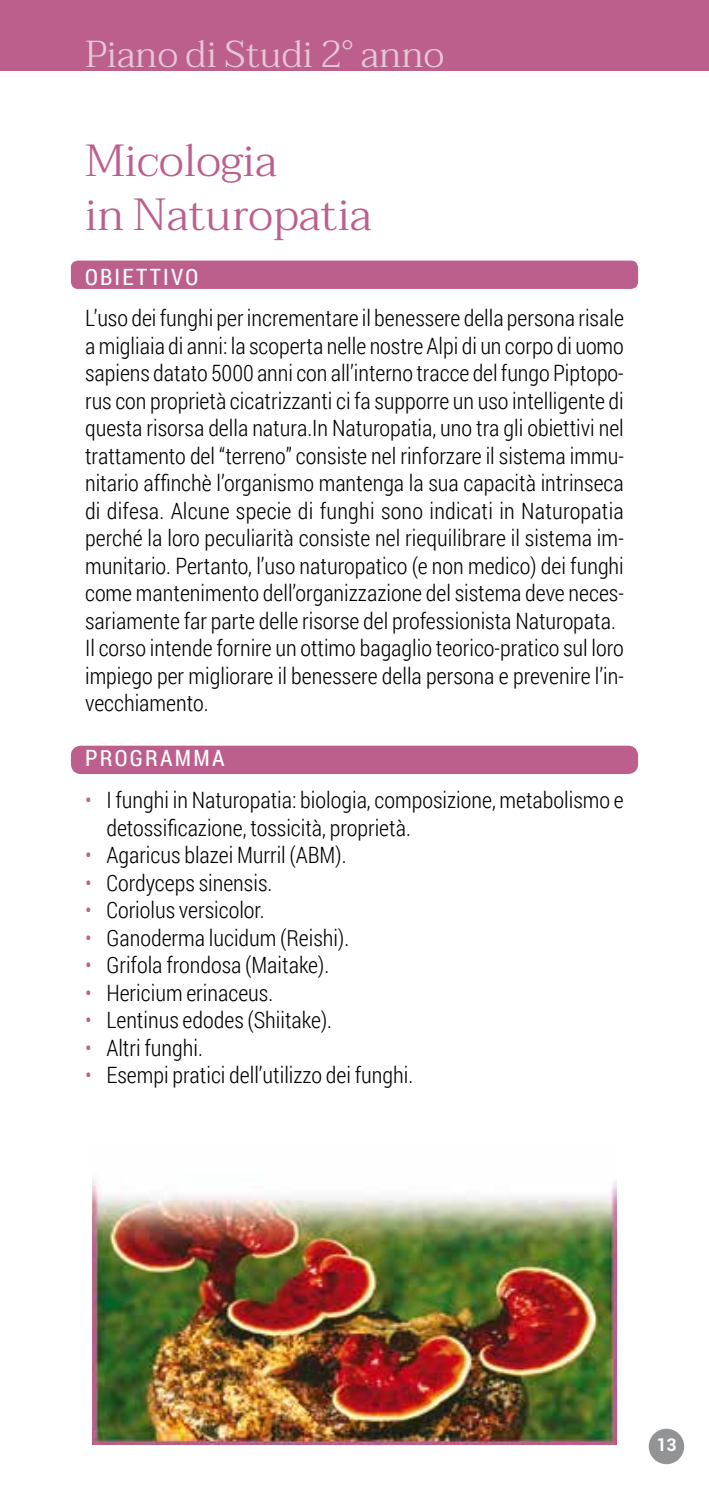
<style>
.page{position:relative;width:709px;height:1489px;background:#fff}
.page>*{position:absolute;margin:0;border:0;box-sizing:border-box;transform-origin:0 0}
.t1{font:300 45px/54px "Taviraj";color:#bc5f8d}
.t2{font:300 37.5px "Taviraj";color:#e5c8d7}
.t3{font:300 22.5px/27.5px "Roboto Condensed";color:#000}
.t4{font:22.5px "Roboto Condensed";letter-spacing:.1em;color:#fff}
.t5{font:700 17.5px "Roboto";color:#fff}
.s1{color:#bc5f8d}
</style>
<div class="page">
<div style="left:648px;top:1428px;width:36px;height:35px;background:#929395;border-radius:50%"></div>
<div style="left:0;top:0;width:709px;height:71px;background:#bc5f8d"></div>
<img style="left:92px;top:1179px;width:524px;height:265px">
<div style="left:71px;top:260px;width:567px;height:29px;background:#bc5f8d;border-radius:7px"></div>
<div style="left:71px;top:745px;width:567px;height:29px;background:#bc5f8d;border-radius:10px"></div>
<h2 class="t2" style="left:85px;top:26px;width:360px">Piano di Studi 2° anno</h2>
<h1 class="t1" style="left:85px;top:134px;width:288px">Micologia<br>in Naturopatia</h1>
<p class="t4" style="left:85px;top:261px;width:115px">OBIETTIVO</p>
<p class="t3" style="left:85px;top:304px;width:540px">L’uso dei funghi per incrementare il benessere della persona risale a migliaia di anni: la scoperta nelle nostre Alpi di un corpo di uomo sapiens datato 5000 anni con all’interno tracce del fungo Piptopo&shy;rus con proprietà cicatrizzanti ci fa supporre un uso intelligente di questa risorsa della natura.In Naturopatia, uno tra gli obiettivi nel trattamento del “terreno” consiste nel rinforzare il sistema immu&shy;nitario affinchè l’organismo mantenga la sua capacità intrinseca di difesa. Alcune specie di funghi sono indicati in Naturopatia perché la loro peculiarità consiste nel riequilibrare il sistema im&shy;munitario. Pertanto, l’uso naturopatico (e non medico) dei funghi come mantenimento dell’organizzazione del sistema deve neces&shy;sariamente far parte delle risorse del professionista Naturopata.<br>Il corso intende fornire un ottimo bagaglio teorico-pratico sul loro impiego per migliorare il benessere della persona e prevenire l’in&shy;vecchiamento.</p>
<p class="t4" style="left:85px;top:742px;width:141px">PROGRAMMA</p>
<p class="t3" style="left:106px;top:785px;width:519px;text-indent:-21px"><span class="s1">•</span> I funghi in Naturopatia: biologia, composizione, metabolismo e detossificazione, tossicità, proprietà.</p>
<p class="t3" style="left:85px;top:840px;width:263px"><span class="s1">•</span> Agaricus blazei Murril (ABM).</p>
<p class="t3" style="left:85px;top:868px;width:189px"><span class="s1">•</span> Cordyceps sinensis.</p>
<p class="t3" style="left:85px;top:895px;width:181px"><span class="s1">•</span> Coriolus versicolor.</p>
<p class="t3" style="left:85px;top:923px;width:266px"><span class="s1">•</span> Ganoderma lucidum (Reishi).</p>
<p class="t3" style="left:85px;top:950px;width:246px"><span class="s1">•</span> Grifola frondosa (Maitake).</p>
<p class="t3" style="left:85px;top:978px;width:190px"><span class="s1">•</span> Hericium erinaceus.</p>
<p class="t3" style="left:85px;top:1005px;width:248px"><span class="s1">•</span> Lentinus edodes (Shiitake).</p>
<p class="t3" style="left:85px;top:1033px;width:119px"><span class="s1">•</span> Altri funghi.</p>
<p class="t3" style="left:85px;top:1060px;width:329px"><span class="s1">•</span> Esempi pratici dell’utilizzo dei funghi.</p>
<p class="t5" style="left:656px;top:1432px;width:22px">13</p>
</div>
